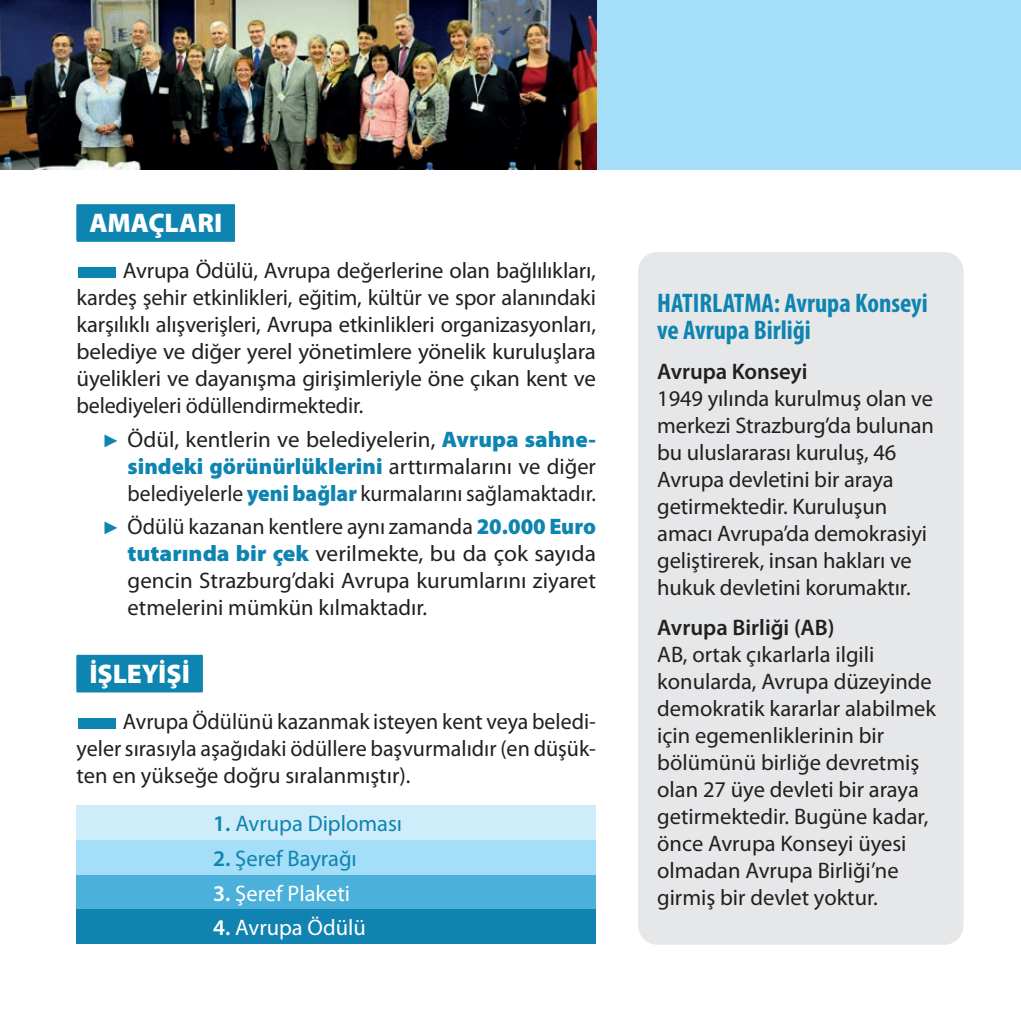
<style>
.page{position:relative;width:1021px;height:1021px;background:#fff}
.page>*{position:absolute;margin:0;border:0;box-sizing:border-box;transform-origin:0 0}
.t1{font:700 condensed 27px/27px "Myriad Pro";color:#0e84b1}
.t2{font:900 27px "Myriad Pro";color:#fff}
.t3{font:22.5px/27px "Myriad Pro";color:#231f20;text-align:justify}
.t4{font:22.5px "Myriad Pro";color:#0e84b1}
.t5{font:600 22.5px "Myriad Pro";letter-spacing:-.005em;color:#231f20}
.t6{font:22.5px "Myriad Pro";color:#fff}
.s1{color:#0e84b1}
.s2{font-family:"Arial";font-size:18px;color:#0e84b1}
.s3{font-weight:900;color:#0e84b1}
.s4{font-weight:600}
</style>
<div class="page">
<div style="left:561px;top:0;width:459px;height:169px;background:#a4def8"></div>
<div style="left:638px;top:252px;width:325px;height:692px;background:#e6e7e9;border-radius:19px"></div>
<div style="left:77px;top:206px;width:158px;height:36px;background:#0e84b1"></div>
<div style="left:77px;top:204px;width:158px;height:36px;background:#0e84b1"></div>
<div style="left:77px;top:656px;width:126px;height:36px;background:#0e84b1"></div>
<div style="left:77px;top:654px;width:126px;height:36px;background:#0e84b1"></div>
<div style="left:77px;top:804px;width:519px;height:35px;background:#ceecf9"></div>
<div style="left:77px;top:839px;width:519px;height:35px;background:#a4def8"></div>
<div style="left:77px;top:874px;width:519px;height:35px;background:#4bb1db"></div>
<div style="left:77px;top:909px;width:519px;height:35px;background:#1083b0"></div>
<img style="left:0;top:0;width:596px;height:169px">
<p class="t2" style="left:89px;top:205px;width:134px">AMAÇLARI</p>
<p class="t3" style="left:77px;top:257px;width:521px"><span class="s1">■</span>Avrupa Ödülü, Avrupa değerlerine olan bağlılıkları, kardeş şehir etkinlikleri, eğitim, kültür ve spor alanındaki karşılıklı alışverişleri, Avrupa etkinlikleri organizasyonları, belediye ve diğer yerel yönetimlere yönelik kuruluşlara üyelikleri ve dayanışma girişimleriyle öne çıkan kent ve belediyeleri ödüllendirmektedir.</p>
<p class="t3" style="left:128px;top:425px;width:470px;text-indent:-26px"><span class="s2">►</span> Ödül, kentlerin ve belediyelerin, <span class="s3">Avrupa sahne&shy;sindeki görünürlüklerini</span> arttırmalarını ve diğer belediyelerle <span class="s3">yeni bağlar</span> kurmalarını sağlamaktadır.</p>
<p class="t3" style="left:128px;top:513px;width:470px;text-indent:-26px"><span class="s2">►</span> Ödülü kazanan kentlere aynı zamanda <span class="s3">20.000 Euro tutarında bir çek</span> verilmekte, bu da çok sayıda gencin Strazburg’daki Avrupa kurumlarını ziyaret etmelerini mümkün kılmaktadır.</p>
<p class="t2" style="left:89px;top:655px;width:102px">İŞLEYİŞİ</p>
<p class="t3" style="left:77px;top:707px;width:521px"><span class="s1">■</span>Avrupa Ödülünü kazanmak isteyen kent veya beledi&shy;yeler sırasıyla aşağıdaki ödüllere başvurmalıdır (en düşük&shy;ten en yükseğe doğru sıralanmıştır).</p>
<p class="t4" style="left:213px;top:809px;width:190px"><span class="s4">1.</span> Avrupa Diploması</p>
<p class="t4" style="left:213px;top:844px;width:145px"><span class="s4">2.</span> Şeref Bayrağı</p>
<p class="t6" style="left:213px;top:879px;width:138px"><span class="s4">3.</span> Şeref Plaketi</p>
<p class="t6" style="left:213px;top:914px;width:154px"><span class="s4">4.</span> Avrupa Ödülü</p>
<p class="t1" style="left:657px;top:289px;width:272px">HATIRLATMA: Avrupa Konseyi ve Avrupa Birliği</p>
<p class="t5" style="left:657px;top:357px;width:152px">Avrupa Konseyi</p>
<p class="t3" style="left:657px;top:384px;width:278px;text-align:left">1949 yılında kurulmuş olan ve merkezi Strazburg’da bulunan bu uluslararası kuruluş, 46<br>Avrupa devletini bir araya getirmektedir. Kuruluşun amacı Avrupa’da demokrasiyi geliştirerek, insan hakları ve hukuk devletini korumaktır.</p>
<p class="t5" style="left:657px;top:613px;width:179px">Avrupa Birliği (AB)</p>
<p class="t3" style="left:657px;top:640px;width:280px;text-align:left">AB, ortak çıkarlarla ilgili konularda, Avrupa düzeyinde demokratik kararlar alabilmek için egemenliklerinin bir bölümünü birliğe devretmiş olan 27 üye devleti bir araya getirmektedir. Bugüne kadar, önce Avrupa Konseyi üyesi olmadan Avrupa Birliği’ne girmiş bir devlet yoktur.</p>
</div>
